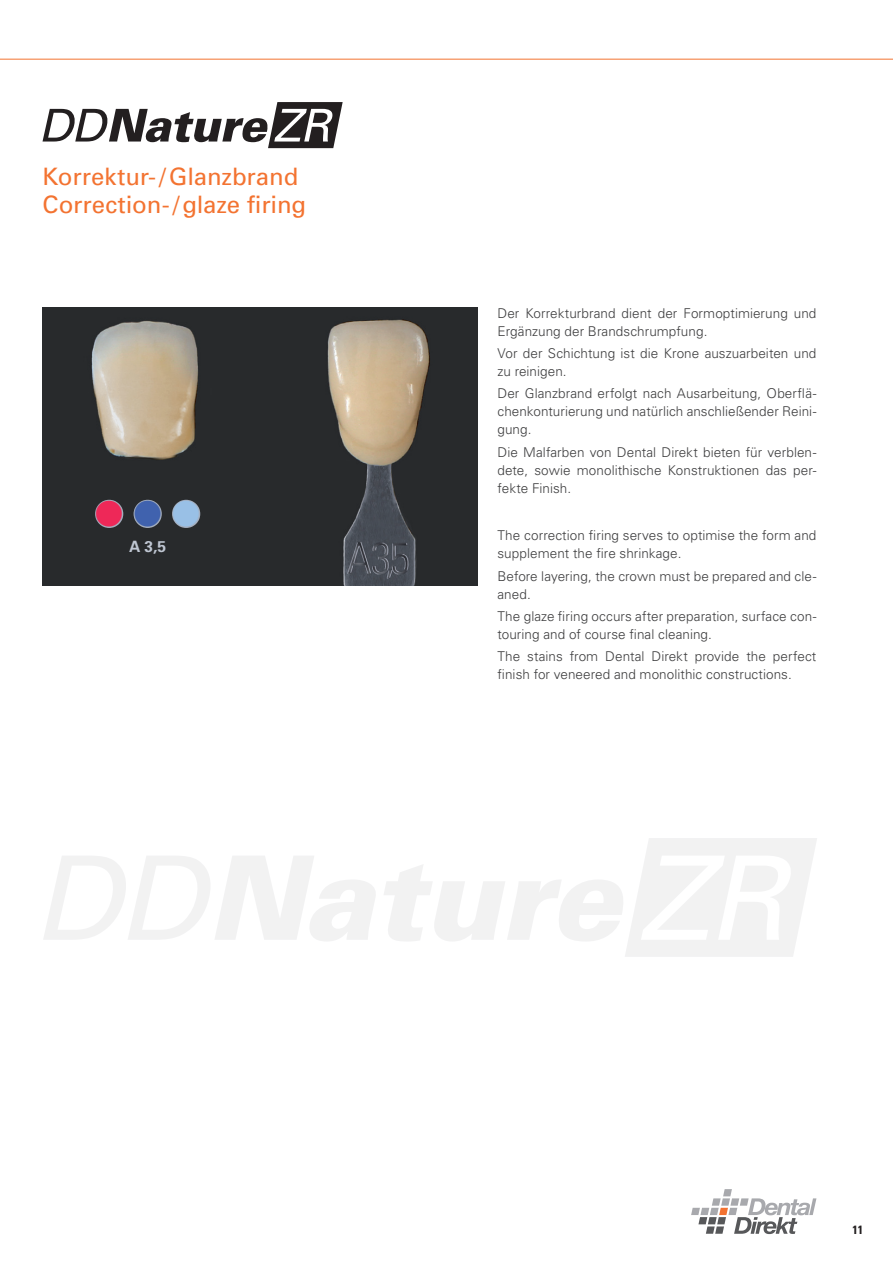
<style>
.page{position:relative;width:893px;height:1263px;background:#fff}
.page>*{position:absolute;margin:0;border:0;box-sizing:border-box;transform-origin:0 0}
.t1{font:36px "Zapf Dingbats ITC";color:#ee2858}
.t2{font:24px/28.3px "Univers";letter-spacing:-.005em;color:#f37331}
.t3{font:700 15.6px "Univers";color:#bfc6d2}
.t4{font:300 13.5px/18px "Univers";letter-spacing:.005em;color:#3e3e3f}
.t5{font:700 condensed 12px "Univers";color:#231f20}
.s1{color:#4062ae}
.s2{color:#99c0e6}
</style>
<div class="page">
<hr style="left:0;top:59px;width:893px;height:1px;background:#f37331">
<svg style="left:691px;top:1189px;width:125px;height:45px"></svg>
<svg style="left:43px;top:102px;width:300px;height:46px"></svg>
<div style="left:43px;top:307px;width:435px;height:279px;background:#282a2c"></div>
<img style="left:91px;top:320px;width:107px;height:140px">
<svg style="left:95px;top:499px;width:29px;height:29px"></svg>
<svg style="left:133px;top:499px;width:29px;height:29px"></svg>
<svg style="left:172px;top:499px;width:29px;height:29px"></svg>
<img style="left:327px;top:319px;width:103px;height:266px">
<svg style="left:44px;top:838px;width:773px;height:119px"></svg>
<h2 class="t2" style="left:43px;top:161px;width:265px">Korrektur-/Glanzbrand<br>Correction-/glaze firing</h2>
<h1 class="t1" style="left:95px;top:497px;width:107px">● <span class="s1">●</span> <span class="s2">●</span></h1>
<p class="t3" style="left:129px;top:536px;width:39px">A 3,5</p>
<p class="t4" style="left:497px;top:304px;width:320px">Der Korrekturbrand dient der Formoptimierung und<br>Ergänzung der Brandschrumpfung.</p>
<p class="t4" style="left:497px;top:344px;width:320px">Vor der Schichtung ist die Krone auszuarbeiten und zu reinigen.</p>
<p class="t4" style="left:497px;top:384px;width:320px;text-align:justify">Der Glanzbrand erfolgt nach Ausarbeitung, Oberflä&shy;chenkonturierung und natürlich anschließender Reini&shy;gung.</p>
<p class="t4" style="left:497px;top:442px;width:320px;text-align:justify">Die Malfarben von Dental Direkt bieten für verblen&shy;dete, sowie monolithische Konstruktionen das per&shy;fekte Finish.</p>
<p class="t4" style="left:497px;top:526px;width:320px">The correction firing serves to optimise the form and supplement the fire shrinkage.</p>
<p class="t4" style="left:497px;top:566px;width:320px">Before layering, the crown must be prepared and cle&shy;aned.</p>
<p class="t4" style="left:497px;top:607px;width:320px">The glaze firing occurs after preparation, surface con&shy;touring and of course final cleaning.</p>
<p class="t4" style="left:497px;top:647px;width:320px">The stains from Dental Direkt provide the perfect finish for veneered and monolithic constructions.</p>
<p class="t5" style="left:852px;top:1222px;width:12px">11</p>
</div>
